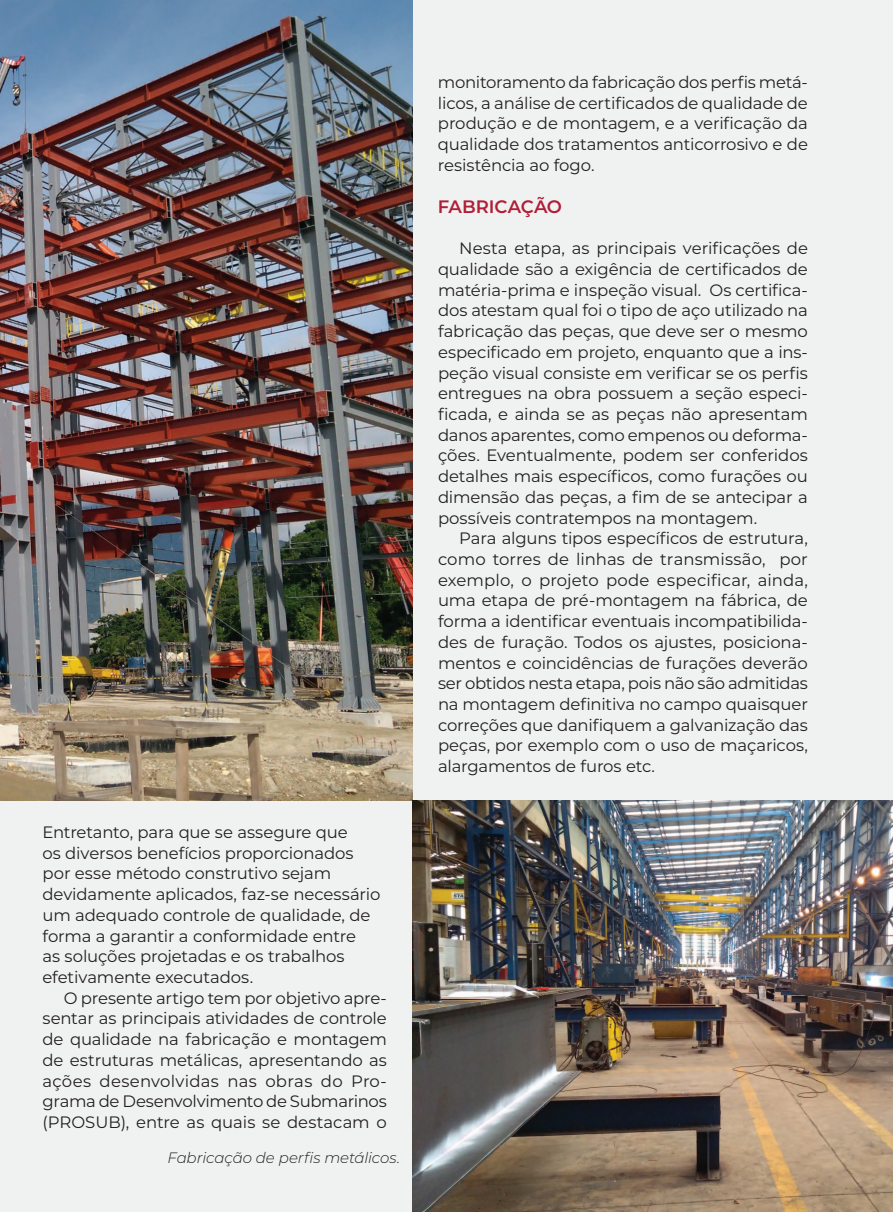
<style>
.page{position:relative;width:893px;height:1212px;background:#f0f2f1}
.page>*{position:absolute;margin:0;border:0;box-sizing:border-box;transform-origin:0 0}
.t1{font:600 18px "Montserrat";letter-spacing:-.005em;color:#b01e37}
.t2{font:16.5px/20.7px "Montserrat";letter-spacing:-.01em;color:#231f20;text-align:justify}
.t3{font:italic 300 15px "Montserrat";letter-spacing:-.005em;color:#231f20}
</style>
<div class="page">
<img style="left:0;top:0;width:412px;height:800px">
<img style="left:412px;top:800px;width:481px;height:412px">
<p class="t2" style="left:43px;top:821px;width:339px;text-align:left">Entretanto, para que se assegure que<br>os diversos benefícios proporcionados por esse método construtivo sejam devidamente aplicados, faz-se necessário um adequado controle de qualidade, de forma a garantir a conformidade entre<br>as soluções projetadas e os trabalhos efetivamente executados.</p>
<p class="t2" style="left:43px;top:987px;width:346px;text-indent:21px">O presente artigo tem por objetivo apre&shy;sentar as principais atividades de controle de qualidade na fabricação e montagem de estruturas metálicas, apresentando as ações desenvolvidas nas obras do Pro&shy;grama de Desenvolvimento de Submarinos (PROSUB), entre as quais se destacam o</p>
<p class="t3" style="left:167px;top:1147px;width:234px">Fabricação de perfis metálicos.</p>
<p class="t2" style="left:438px;top:71px;width:371px">monitoramento da fabricação dos perfis metá&shy;licos, a análise de certificados de qualidade de produção e de montagem, e a verificação da qualidade dos tratamentos anticorrosivo e de resistência ao fogo.</p>
<p class="t1" style="left:438px;top:194px;width:126px">FABRICAÇÃO</p>
<p class="t2" style="left:438px;top:238px;width:371px;text-indent:21px">Nesta etapa, as principais verificações de qualidade são a exigência de certificados de matéria-prima e inspeção visual. Os certifica&shy;dos atestam qual foi o tipo de aço utilizado na fabricação das peças, que deve ser o mesmo especificado em projeto, enquanto que a ins&shy;peção visual consiste em verificar se os perfis entregues na obra possuem a seção especi&shy;ficada, e ainda se as peças não apresentam danos aparentes, como empenos ou deforma&shy;ções. Eventualmente, podem ser conferidos detalhes mais específicos, como furações ou dimensão das peças, a fim de se antecipar a possíveis contratempos na montagem.</p>
<p class="t2" style="left:438px;top:527px;width:371px;text-indent:21px">Para alguns tipos específicos de estrutura, como torres de linhas de transmissão, por exemplo, o projeto pode especificar, ainda, uma etapa de pré-montagem na fábrica, de forma a identificar eventuais incompatibilida&shy;des de furação. Todos os ajustes, posiciona&shy;mentos e coincidências de furações deverão ser obtidos nesta etapa, pois não são admitidas na montagem definitiva no campo quaisquer correções que danifiquem a galvanização das peças, por exemplo com o uso de maçaricos, alargamentos de furos etc.</p>
</div>
